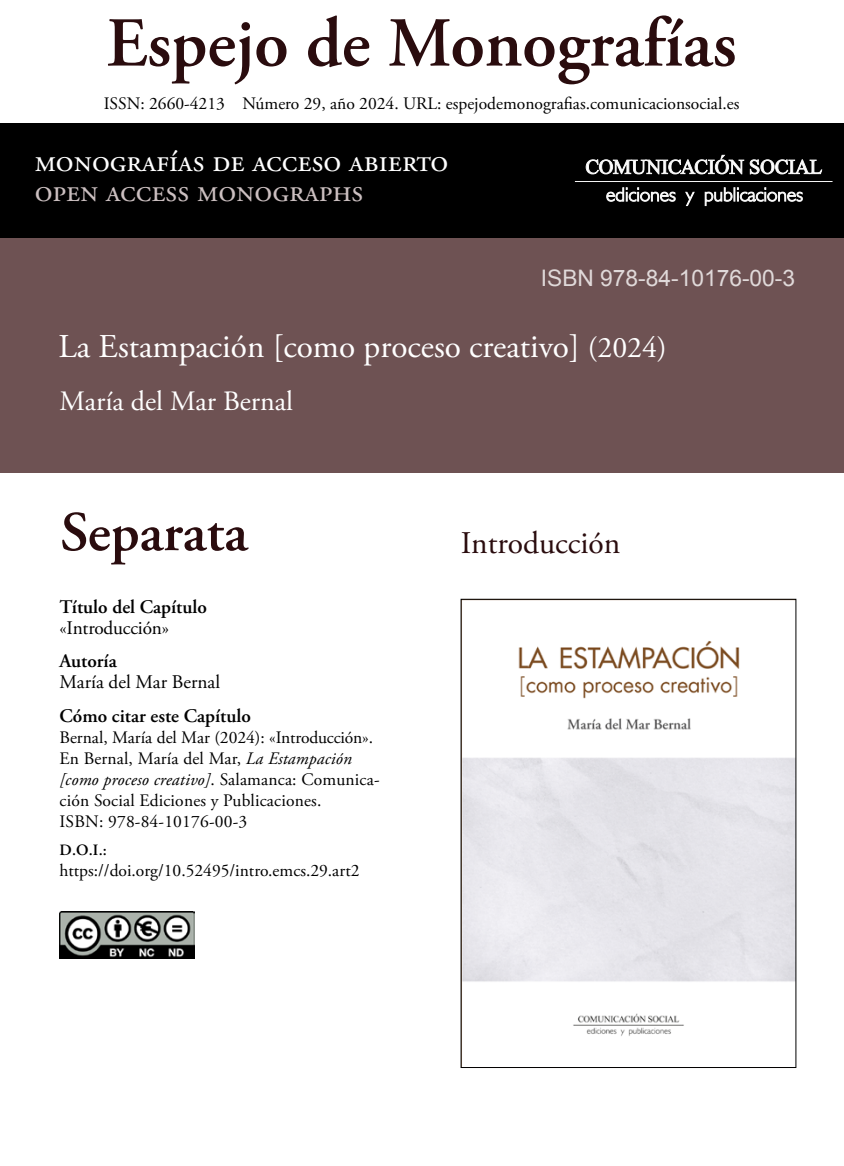
<style>
.page{position:relative;width:844px;height:1166px;background:#fff}
.page>*{position:absolute;margin:0;border:0;box-sizing:border-box;transform-origin:0 0}
.t1{font:600 70px "Adobe Garamond Pro";color:#2a0c0e}
.t2{font:600 56px "Adobe Garamond Pro";color:#2a0c0e}
.t3{font:33.25px "Adobe Garamond Pro";color:#fff}
.t4{font:31.5px "Adobe Garamond Pro";color:#fff}
.t5{font:31.5px "Adobe Garamond Pro";color:#cbbfc0}
.t6{font:31.5px "Adobe Garamond Pro";color:#2a0c0e}
.body{font:28px "Adobe Garamond Pro";color:#fff}
.t7{font:22.75px "Arial";color:#e0d9d9}
.OA_etiquetas{font:600 19.25px "Adobe Garamond Pro";color:#000}
.Indice_Parte{font:19.25px "Adobe Garamond Pro";color:#000}
.OA_etiquetas-2{font:19.25px "Adobe Garamond Pro";color:#000}
.Indice_Parte-2{font:17.5px/21px "Adobe Garamond Pro";letter-spacing:.005em;color:#000}
.body-2{font:17.5px "Adobe Garamond Pro";color:#000}
.OA_etiquetas-3{font:17.5px "Adobe Garamond Pro";color:#000}
.OA_etiquetas-4{font:600 15.75px "Adobe Garamond Pro";color:#000}
.s1{font-size:29.75px}
.s2{font-style:italic}
</style>
<div class="page">
<div style="left:0;top:238px;width:843px;height:235px;background:#6e5253"></div>
<img style="left:60px;top:911px;width:134px;height:47px">
<div style="left:1px;top:123px;width:842px;height:115px;background:#000"></div>
<svg style="left:585px;top:155px;width:236px;height:19px"></svg>
<hr style="left:574px;top:181px;width:258px;height:1px;background:#f6f6f6">
<svg style="left:606px;top:188px;width:196px;height:18px"></svg>
<img style="left:463px;top:641px;width:330px;height:395px">
<p class="t1" style="left:106px;top:3px;width:631px">Espejo de Monografías</p>
<p class="body-2" style="left:104px;top:93px;width:637px">ISSN: 2660-4213 Número 29, año 2024. URL: espejodemonografias.comunicacionsocial.es</p>
<p class="t4" style="left:35px;top:142px;width:415px">monografías de acceso abierto</p>
<p class="t5" style="left:35px;top:172px;width:330px">open access monographs</p>
<p class="t7" style="left:540px;top:263px;width:256px">ISBN 978-84-10176-00-3</p>
<p class="t3" style="left:58px;top:327px;width:609px">La Estampación [como proceso creativo] <span class="s1">(2024)</span></p>
<p class="body" style="left:60px;top:384px;width:235px">María del Mar Bernal</p>
<p class="t2" style="left:60px;top:500px;width:189px">Separata</p>
<p class="OA_etiquetas" style="left:60px;top:596px;width:149px">Título del Capítulo</p>
<p class="OA_etiquetas-2" style="left:60px;top:616px;width:111px">«Introducción»</p>
<p class="OA_etiquetas" style="left:60px;top:650px;width:59px">Autoría</p>
<p class="Indice_Parte" style="left:60px;top:671px;width:162px">María del Mar Bernal</p>
<p class="OA_etiquetas" style="left:60px;top:704px;width:193px">Cómo citar este Capítulo</p>
<p class="Indice_Parte-2" style="left:60px;top:727px;width:321px">Bernal, María del Mar (2024): «Introducción».<br>En Bernal, María del Mar, <span class="s2">La Estampación [como proceso creativo]</span>. Salamanca: Comunica&shy;ción Social Ediciones y Publicaciones.</p>
<p class="Indice_Parte-2" style="left:60px;top:811px;width:189px">ISBN: 978-84-10176-00-3</p>
<p class="OA_etiquetas-4" style="left:60px;top:840px;width:49px">D.O.I.:</p>
<p class="OA_etiquetas-3" style="left:60px;top:859px;width:301px">https://doi.org/10.52495/intro.emcs.29.art2</p>
<p class="t6" style="left:461px;top:524px;width:161px">Introducción</p>
</div>
